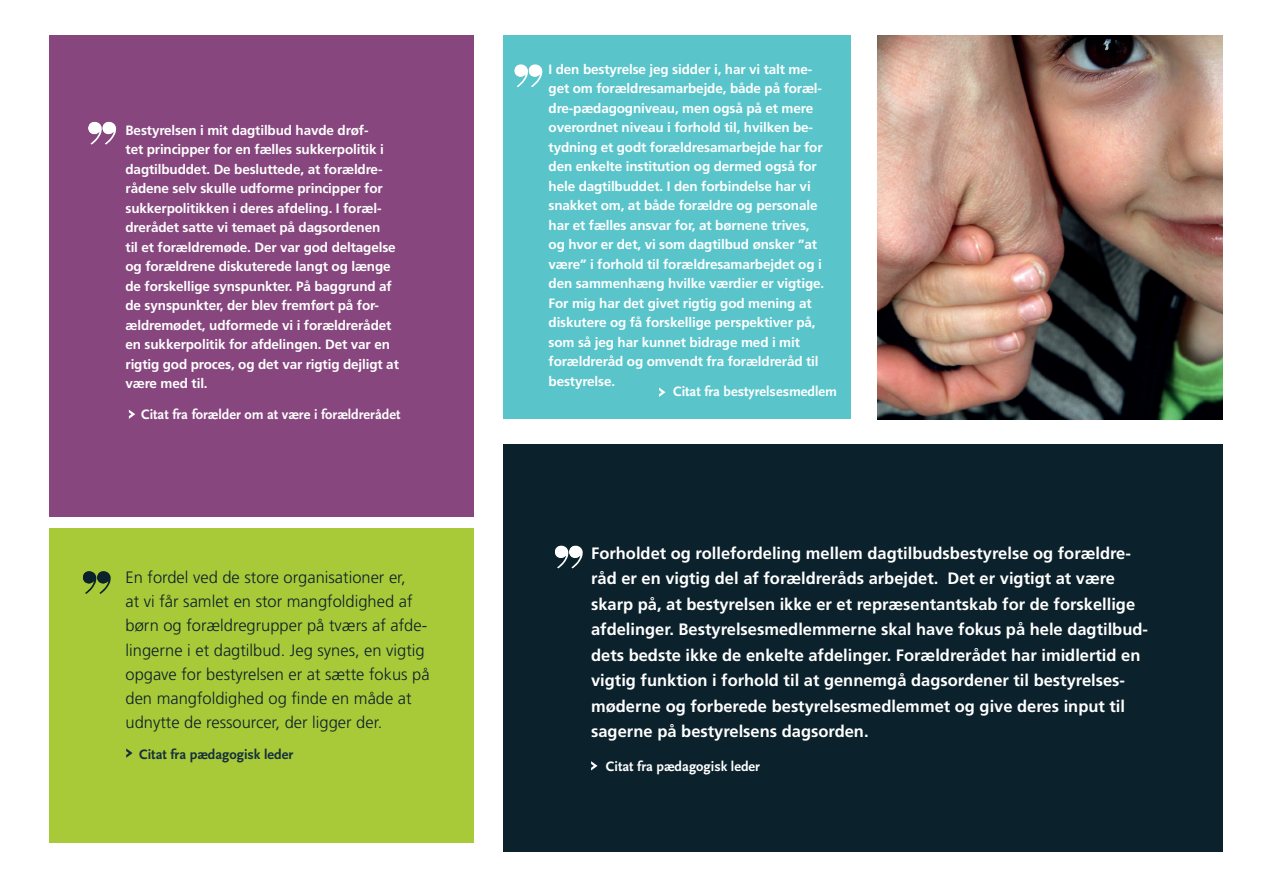
<style>
.page{position:relative;width:1263px;height:893px;background:#fff}
.page>*{position:absolute;margin:0;border:0;box-sizing:border-box;transform-origin:0 0}
.t1{font:700 16.5px/25.5px "Frutiger";color:#fff}
.t2{font:300 16.5px/24px "Frutiger";color:#0b212b}
.t3{font:700 14.25px "Scala Sans OT";color:#fff}
.t4{font:700 14.25px "Scala Sans OT";color:#162f3d}
.t5{font:700 13.5px/19.5px "Frutiger";letter-spacing:-.01em;color:#fff}
</style>
<div class="page">
<img style="left:877px;top:35px;width:345px;height:384px">
<div style="left:503px;top:444px;width:719px;height:407px;background:#0b212b"></div>
<div style="left:503px;top:35px;width:347px;height:384px;background:#59c5cb"></div>
<div style="left:49px;top:528px;width:424px;height:315px;background:#a8c938"></div>
<div style="left:49px;top:35px;width:424px;height:481px;background:#87467e"></div>
<svg style="left:659px;top:388px;width:6px;height:9px"></svg>
<svg style="left:129px;top:410px;width:6px;height:9px"></svg>
<svg style="left:126px;top:748px;width:7px;height:10px"></svg>
<svg style="left:591px;top:761px;width:6px;height:9px"></svg>
<svg style="left:88px;top:122px;width:28px;height:23px"></svg>
<div style="left:88px;top:122px;width:12px;height:12px;background:#fff;border-radius:50%"></div>
<div style="left:103px;top:122px;width:11px;height:12px;background:#fff;border-radius:50%"></div>
<svg style="left:83px;top:571px;width:28px;height:23px"></svg>
<div style="left:83px;top:572px;width:12px;height:11px;background:#0b212b;border-radius:50%"></div>
<div style="left:97px;top:572px;width:12px;height:11px;background:#0b212b;border-radius:50%"></div>
<svg style="left:516px;top:64px;width:26px;height:23px"></svg>
<div style="left:514px;top:65px;width:12px;height:12px;background:#fff;border-radius:50%"></div>
<div style="left:529px;top:65px;width:12px;height:12px;background:#fff;border-radius:50%"></div>
<svg style="left:555px;top:546px;width:28px;height:22px"></svg>
<div style="left:555px;top:546px;width:12px;height:12px;background:#fff;border-radius:50%"></div>
<div style="left:569px;top:546px;width:12px;height:12px;background:#fff;border-radius:50%"></div>
<p class="t5" style="left:126px;top:121px;width:275px">Bestyrelsen i mit dagtilbud havde drøf-<br>tet principper for en fælles sukkerpolitik i dagtilbuddet. De besluttede, at forældre&shy;rådene selv skulle udforme principper for sukkerpolitikken i deres afdeling. I foræl&shy;drerådet satte vi temaet på dagsordenen<br>til et forældremøde. Der var god deltagelse og forældrene diskuterede langt og længe de forskellige synspunkter. På baggrund af de synspunkter, der blev fremført på for&shy;ældremødet, udformede vi i forældrerådet en sukkerpolitik for afdelingen. Det var en rigtig god proces, og det var rigtig dejligt at være med til.</p>
<p class="t3" style="left:141px;top:406px;width:261px">Citat fra forælder om at være i forældrerådet</p>
<p class="t2" style="left:126px;top:566px;width:306px">En fordel ved de store organisationer er,<br>at vi får samlet en stor mangfoldighed af børn og forældregrupper på tværs af afde&shy;lingerne i et dagtilbud. Jeg synes, en vigtig opgave for bestyrelsen er at sætte fokus på den mangfoldighed og finde en måde at udnytte de ressourcer, der ligger der.</p>
<p class="t4" style="left:139px;top:746px;width:156px">Citat fra pædagogisk leder</p>
<p class="t5" style="left:549px;top:59px;width:277px">I den bestyrelse jeg sidder i, har vi talt me&shy;get om forældresamarbejde, både på foræl&shy;dre-pædagogniveau, men også på et mere overordnet niveau i forhold til, hvilken be&shy;tydning et godt forældresamarbejde har for den enkelte institution og dermed også for hele dagtilbuddet. I den forbindelse har vi snakket om, at både forældre og personale har et fælles ansvar for, at børnene trives, og hvor er det, vi som dagtilbud ønsker ”at være” i forhold til forældresamarbejdet og i den sammenhæng hvilke værdier er vigtige.<br>For mig har det givet rigtig god mening at diskutere og få forskellige perspektiver på, som så jeg har kunnet bidrage med i mit forældreråd og omvendt fra forældreråd til bestyrelse.</p>
<p class="t3" style="left:673px;top:383px;width:165px">Citat fra bestyrelsesmedlem</p>
<p class="t1" style="left:591px;top:540px;width:558px">Forholdet og rollefordeling mellem dagtilbudsbestyrelse og forældre&shy;råd er en vigtig del af forældreråds arbejdet. Det er vigtigt at være skarp på, at bestyrelsen ikke er et repræsentantskab for de forskellige afdelinger. Bestyrelsesmedlemmerne skal have fokus på hele dagtilbud&shy;dets bedste ikke de enkelte afdelinger. Forældrerådet har imidlertid en vigtig funktion i forhold til at gennemgå dagsordener til bestyrelses&shy;møderne og forberede bestyrelsesmedlemmet og give deres input til sagerne på bestyrelsens dagsorden.</p>
<p class="t3" style="left:606px;top:758px;width:156px">Citat fra pædagogisk leder</p>
</div>
